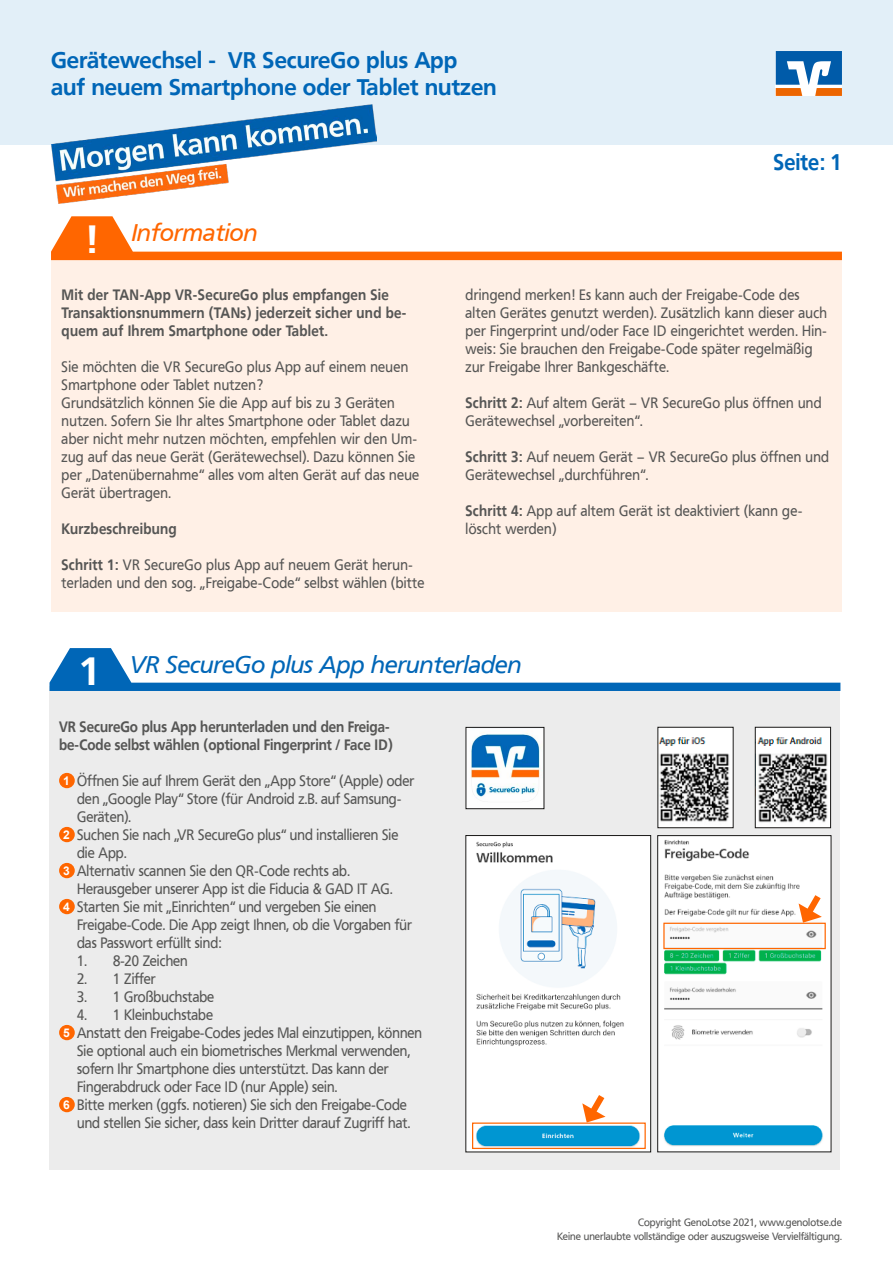
<style>
.page{position:relative;width:893px;height:1263px;background:#fff}
.page>*{position:absolute;margin:0;border:0;box-sizing:border-box;transform-origin:0 0}
.t1{font:700 39.3px "Frutiger VR";color:#fff}
.t2{font:italic 24px "Frutiger VR";color:#0066b7}
.t3{font:italic 24px "Frutiger VR";color:#f60}
.t4{font:700 22.5px/27px "Frutiger VR";color:#0066b7}
.t5{font:700 22.5px "Frutiger VR";color:#0066b7;scale:.9 1}
.t6{font:15px/18px "Frutiger VR";letter-spacing:.02em;color:#565655;scale:.9 1}
.t7{font:15px "Frutiger VR";color:#565655;scale:.9 1}
.t8{font:700 15px/18px "Frutiger VR";letter-spacing:.02em;color:#565655;scale:.9 1}
.t9{font:700 15px/18px "Frutiger VR";color:#565655;scale:.9 1}
.t10{font:15px "Frutiger VR";letter-spacing:-.005em;color:#565655;scale:.9 1}
.t11{font:10.5px/13.5px "Frutiger VR";color:#565655;text-align:right;scale:.95 1}
.s1{font-weight:700}
.s2{font-family:"Arial";font-weight:700;font-size:12px;color:#fff}
</style>
<div class="page">
<div style="left:0;top:0;width:893px;height:145px;background:#e2eff8"></div>
<svg style="left:776px;top:51px;width:66px;height:45px;background:#6e8eac"></svg>
<img style="left:51px;top:105px;width:326px;height:99px">
<div style="left:51px;top:256px;width:791px;height:356px;background:#fff0e6"></div>
<svg style="left:51px;top:216px;width:791px;height:44px"></svg>
<div style="left:50px;top:687px;width:790px;height:483px;background:#ececec"></div>
<svg style="left:50px;top:648px;width:790px;height:43px"></svg>
<div style="left:59px;top:773px;width:16px;height:15px;background:#f60;border-radius:50%"></div>
<div style="left:59px;top:827px;width:16px;height:15px;background:#f60;border-radius:50%"></div>
<div style="left:59px;top:863px;width:16px;height:15px;background:#f60;border-radius:50%"></div>
<div style="left:59px;top:899px;width:16px;height:15px;background:#f60;border-radius:50%"></div>
<div style="left:59px;top:1025px;width:16px;height:15px;background:#f60;border-radius:50%"></div>
<div style="left:59px;top:1097px;width:16px;height:15px;background:#f60;border-radius:50%"></div>
<img style="left:468px;top:729px;width:74px;height:78px">
<div style="left:466px;top:727px;width:78px;height:82px;border:1px solid #181716"></div>
<img style="left:468px;top:837px;width:181px;height:313px">
<div style="left:466px;top:835px;width:185px;height:317px;border:1px solid #181716"></div>
<img style="left:660px;top:729px;width:71px;height:97px">
<div style="left:658px;top:727px;width:75px;height:101px;border:1px solid #181716"></div>
<img style="left:757px;top:729px;width:72px;height:97px">
<div style="left:755px;top:727px;width:76px;height:101px;border:1px solid #181716"></div>
<img style="left:659px;top:837px;width:170px;height:313px">
<div style="left:657px;top:835px;width:174px;height:317px;border:1px solid #181716"></div>
<div style="left:472px;top:1122px;width:174px;height:27px;border:1px solid #f60"></div>
<svg style="left:582px;top:1088px;width:28px;height:35px"></svg>
<div style="left:663px;top:923px;width:163px;height:26px;border:1px solid #f60"></div>
<svg style="left:799px;top:888px;width:27px;height:35px"></svg>
<h3 class="t4" style="left:51px;top:47px;width:447px">Gerätewechsel - VR SecureGo plus App auf neuem Smartphone oder Tablet nutzen</h3>
<h1 class="t1" style="left:86px;top:216px;width:12px">!</h1>
<h2 class="t3" style="left:132px;top:219px;width:127px">Information</h2>
<h3 class="t5" style="left:774px;top:149px;width:77px">Seite: 1</h3>
<p class="t8" style="left:62px;top:286px;width:384px">Mit der TAN-App VR-SecureGo plus empfangen Sie<br>Transaktionsnummern (TANs) jederzeit sicher und be&shy;quem auf Ihrem Smartphone oder Tablet.</p>
<p class="t6" style="left:62px;top:358px;width:399px">Sie möchten die VR SecureGo plus App auf einem neuen Smartphone oder Tablet nutzen?<br>Grundsätzlich können Sie die App auf bis zu 3 Geräten nutzen. Sofern Sie Ihr altes Smartphone oder Tablet dazu aber nicht mehr nutzen möchten, empfehlen wir den Um&shy;zug auf das neue Gerät (Gerätewechsel). Dazu können Sie per „Datenübernahme“ alles vom alten Gerät auf das neue Gerät übertragen.</p>
<p class="t8" style="left:62px;top:520px;width:129px">Kurzbeschreibung</p>
<p class="t6" style="left:62px;top:556px;width:405px"><span class="s1">Schritt 1:</span> VR SecureGo plus App auf neuem Gerät herun&shy;terladen und den sog. „Freigabe-Code“ selbst wählen (bitte</p>
<p class="t6" style="left:466px;top:286px;width:403px">dringend merken! Es kann auch der Freigabe-Code des alten Gerätes genutzt werden). Zusätzlich kann dieser auch per Fingerprint und/oder Face ID eingerichtet werden. Hin&shy;weis: Sie brauchen den Freigabe-Code später regelmäßig zur Freigabe Ihrer Bankgeschäfte.</p>
<p class="t6" style="left:466px;top:394px;width:397px"><span class="s1">Schritt 2:</span> Auf altem Gerät – VR SecureGo plus öffnen und<br>Gerätewechsel „vorbereiten“.</p>
<p class="t6" style="left:466px;top:448px;width:405px"><span class="s1">Schritt 3:</span> Auf neuem Gerät – VR SecureGo plus öffnen und<br>Gerätewechsel „durchführen“.</p>
<p class="t6" style="left:466px;top:502px;width:375px"><span class="s1">Schritt 4:</span> App auf altem Gerät ist deaktiviert (kann ge&shy;löscht werden)</p>
<h2 class="t2" style="left:130px;top:650px;width:393px">VR SecureGo plus App herunterladen</h2>
<h1 class="t1" style="left:79px;top:647px;width:24px">1</h1>
<p class="t9" style="left:59px;top:717px;width:372px">VR SecureGo plus App herunterladen und den Freiga&shy;be-Code selbst wählen (optional Fingerprint / Face ID)</p>
<p class="t7" style="left:63px;top:771px;width:392px"><span class="s2">1</span> Öffnen Sie auf Ihrem Gerät den „App Store“ (Apple) oder</p>
<p class="t7" style="left:77px;top:789px;width:362px">den „Google Play“ Store (für Android z.B. auf Samsung-</p>
<p class="t7" style="left:77px;top:807px;width:62px">Geräten).</p>
<p class="t7" style="left:63px;top:825px;width:374px"><span class="s2">2</span> Suchen Sie nach „VR SecureGo plus“ und installieren Sie</p>
<p class="t6" style="left:77px;top:843px;width:56px">die App.</p>
<p class="t7" style="left:63px;top:861px;width:320px"><span class="s2">3</span> Alternativ scannen Sie den QR-Code rechts ab.</p>
<p class="t7" style="left:77px;top:879px;width:352px">Herausgeber unserer App ist die Fiducia &amp; GAD IT AG.</p>
<p class="t7" style="left:63px;top:897px;width:350px"><span class="s2">4</span> Starten Sie mit „Einrichten“ und vergeben Sie einen</p>
<p class="t7" style="left:77px;top:915px;width:374px">Freigabe-Code. Die App zeigt Ihnen, ob die Vorgaben für</p>
<p class="t7" style="left:77px;top:933px;width:162px">das Passwort erfüllt sind:</p>
<p class="t7" style="left:77px;top:951px;width:125px">1. 8-20 Zeichen</p>
<p class="t6" style="left:77px;top:969px;width:89px">2. 1 Ziffer</p>
<p class="t7" style="left:77px;top:987px;width:154px">3. 1 Großbuchstabe</p>
<p class="t7" style="left:77px;top:1005px;width:153px">4. 1 Kleinbuchstabe</p>
<p class="t10" style="left:63px;top:1023px;width:400px"><span class="s2">5</span> Anstatt den Freigabe-Codes jedes Mal einzutippen, können</p>
<p class="t7" style="left:77px;top:1041px;width:372px">Sie optional auch ein biometrisches Merkmal verwenden,</p>
<p class="t7" style="left:77px;top:1059px;width:348px">sofern Ihr Smartphone dies unterstützt. Das kann der</p>
<p class="t7" style="left:77px;top:1077px;width:291px">Fingerabdruck oder Face ID (nur Apple) sein.</p>
<p class="t7" style="left:63px;top:1095px;width:383px"><span class="s2">6</span> Bitte merken (ggfs. notieren) Sie sich den Freigabe-Code</p>
<p class="t7" style="left:77px;top:1113px;width:372px">und stellen Sie sicher, dass kein Dritter darauf Zugriff hat.</p>
<p class="t11" style="left:557px;top:1216px;width:301px">Copyright GenoLotse 2021, www.genolotse.de<br>Keine unerlaubte vollständige oder auszugsweise Vervielfältigung.</p>
</div>
